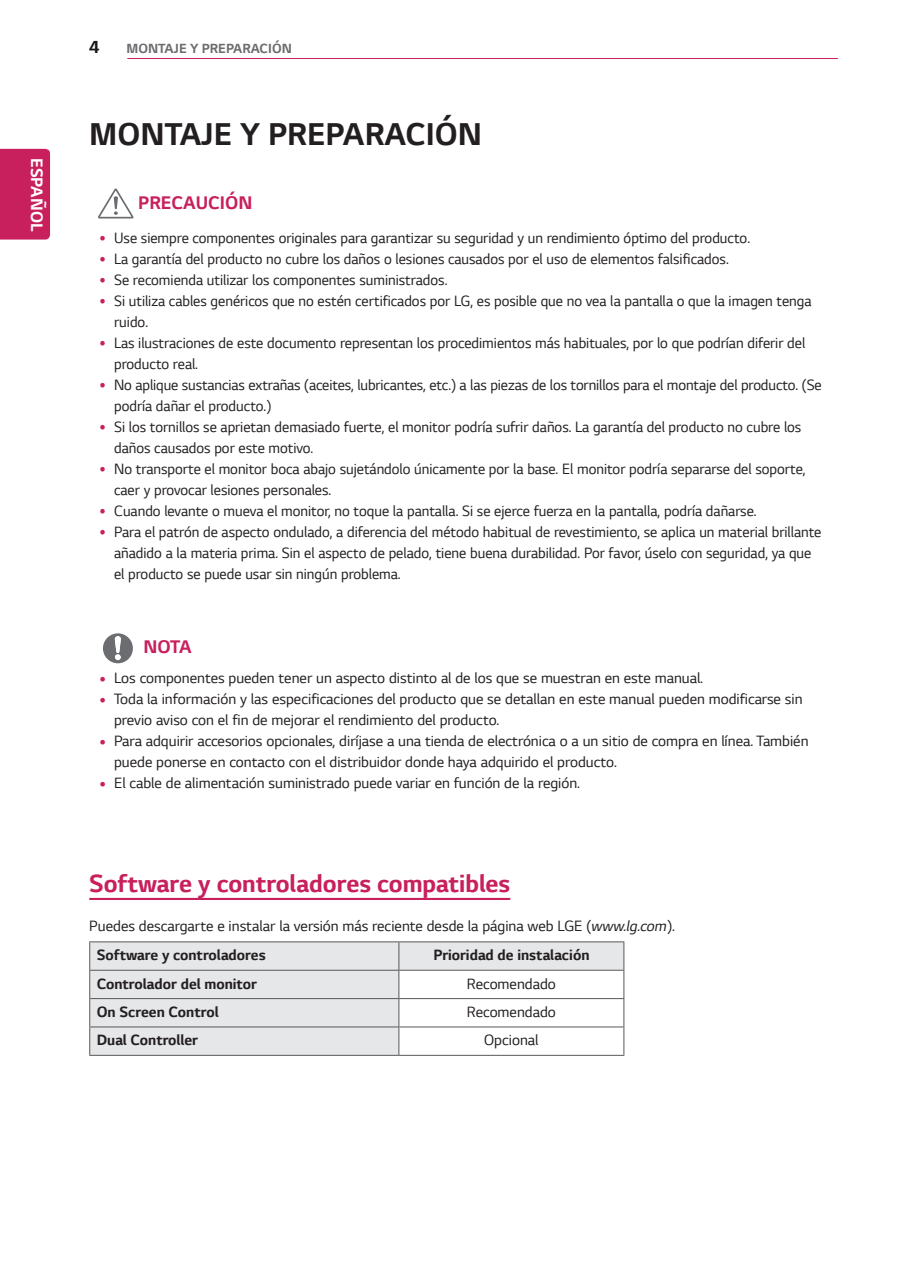
<style>
.page{position:relative;width:903px;height:1275px;background:#fff}
.page>*{position:absolute;margin:0;border:0;box-sizing:border-box;transform-origin:0 0}
.t1{font:700 33.25px "LG Smart";color:#231f20}
.t2{font:700 26.25px "LG Smart";color:#c8205d}
.t3{font:700 19.25px "LG Smart";color:#c8205d}
.t4{font:700 18.38px "LG Smart";color:#1a161a}
.t5{font:700 17.5px "LG Smart";color:#fff}
.t6{font:15.75px/21px "LG Smart";color:#231f20}
.t7{font:700 15.75px "LG Smart";color:#231f20}
.t8{font:700 14px "LG Smart";color:#6c6d70}
.s1{font-style:italic}
.s2{font-weight:700}
</style>
<div class="page">
<hr style="left:127px;top:58px;width:711px;height:1px;background:#c8205d">
<div style="left:0;top:149px;width:50px;height:91px;background:#c8205d"></div>
<svg style="left:98px;top:189px;width:35px;height:29px"></svg>
<svg style="left:103px;top:633px;width:30px;height:30px"></svg>
<hr style="left:89px;top:898px;width:421px;height:2px;background:#c8205d">
<svg style="left:90px;top:942px;width:533px;height:113px;fill:#e6e7e9"></svg>
<hr style="left:89px;top:941px;width:310px;height:1px;background:#57585a">
<hr style="left:399px;top:941px;width:225px;height:1px;background:#57585a">
<hr style="left:89px;top:970px;width:310px;height:1px;background:#57585a">
<hr style="left:399px;top:970px;width:225px;height:1px;background:#57585a">
<hr style="left:89px;top:998px;width:310px;height:1px;background:#57585a">
<hr style="left:399px;top:998px;width:225px;height:1px;background:#57585a">
<hr style="left:89px;top:1026px;width:310px;height:1px;background:#57585a">
<svg style="left:89px;top:942px;width:1px;height:113px"></svg>
<hr style="left:399px;top:1026px;width:225px;height:1px;background:#57585a">
<svg style="left:398px;top:942px;width:1px;height:113px"></svg>
<svg style="left:623px;top:942px;width:1px;height:113px"></svg>
<hr style="left:89px;top:1055px;width:310px;height:1px;background:#57585a">
<hr style="left:399px;top:1055px;width:225px;height:1px;background:#57585a">
<p class="t5" style="left:49px;top:158px;width:75px;rotate:90deg">ESPAÑOL</p>
<p class="t4" style="left:89px;top:34px;width:12px">4</p>
<p class="t8" style="left:126px;top:38px;width:167px">MONTAJE Y PREPARACIÓN</p>
<h1 class="t1" style="left:89px;top:112px;width:394px">MONTAJE Y PREPARACIÓN</h1>
<p class="t3" style="left:138px;top:190px;width:116px">PRECAUCIÓN</p>
<p class="t6" style="left:114px;top:226px;width:709px">Use siempre componentes originales para garantizar su seguridad y un rendimiento óptimo del producto.<br>La garantía del producto no cubre los daños o lesiones causados por el uso de elementos falsificados.<br>Se recomienda utilizar los componentes suministrados.<br>Si utiliza cables genéricos que no estén certificados por LG, es posible que no vea la pantalla o que la imagen tenga ruido.<br>Las ilustraciones de este documento representan los procedimientos más habituales, por lo que podrían diferir del producto real.<br>No aplique sustancias extrañas (aceites, lubricantes, etc.) a las piezas de los tornillos para el montaje del producto. (Se podría dañar el producto.)<br>Si los tornillos se aprietan demasiado fuerte, el monitor podría sufrir daños. La garantía del producto no cubre los daños causados por este motivo.<br>No transporte el monitor boca abajo sujetándolo únicamente por la base. El monitor podría separarse del soporte, caer y provocar lesiones personales.<br>Cuando levante o mueva el monitor, no toque la pantalla. Si se ejerce fuerza en la pantalla, podría dañarse.<br>Para el patrón de aspecto ondulado, a diferencia del método habitual de revestimiento, se aplica un material brillante añadido a la materia prima. Sin el aspecto de pelado, tiene buena durabilidad. Por favor, úselo con seguridad, ya que el producto se puede usar sin ningún problema.</p>
<p class="t3" style="left:143px;top:634px;width:50px">NOTA</p>
<p class="t6" style="left:114px;top:667px;width:696px">Los componentes pueden tener un aspecto distinto al de los que se muestran en este manual.<br>Toda la información y las especificaciones del producto que se detallan en este manual pueden modificarse sin previo aviso con el fin de mejorar el rendimiento del producto.<br>Para adquirir accesorios opcionales, diríjase a una tienda de electrónica o a un sitio de compra en línea. También puede ponerse en contacto con el distribuidor donde haya adquirido el producto.<br>El cable de alimentación suministrado puede variar en función de la región.</p>
<h2 class="t2" style="left:89px;top:865px;width:422px">Software y controladores compatibles</h2>
<p class="t6" style="left:97px;top:911px;width:580px;line-height:28.9px;text-indent:-7px">Puedes descargarte e instalar la versión más reciente desde la página web LGE (<span class="s1">www.lg.com</span>).<br><span class="s2">Software y controladores</span></p>
<p class="t7" style="left:433px;top:944px;width:158px">Prioridad de instalación</p>
<p class="t7" style="left:97px;top:973px;width:162px">Controlador del monitor</p>
<p class="t6" style="left:467px;top:972px;width:90px">Recomendado</p>
<p class="t7" style="left:97px;top:1001px;width:123px">On Screen Control</p>
<p class="t6" style="left:467px;top:1001px;width:90px">Recomendado</p>
<p class="t7" style="left:97px;top:1029px;width:103px">Dual Controller</p>
<p class="t6" style="left:484px;top:1029px;width:56px">Opcional</p>
</div>
